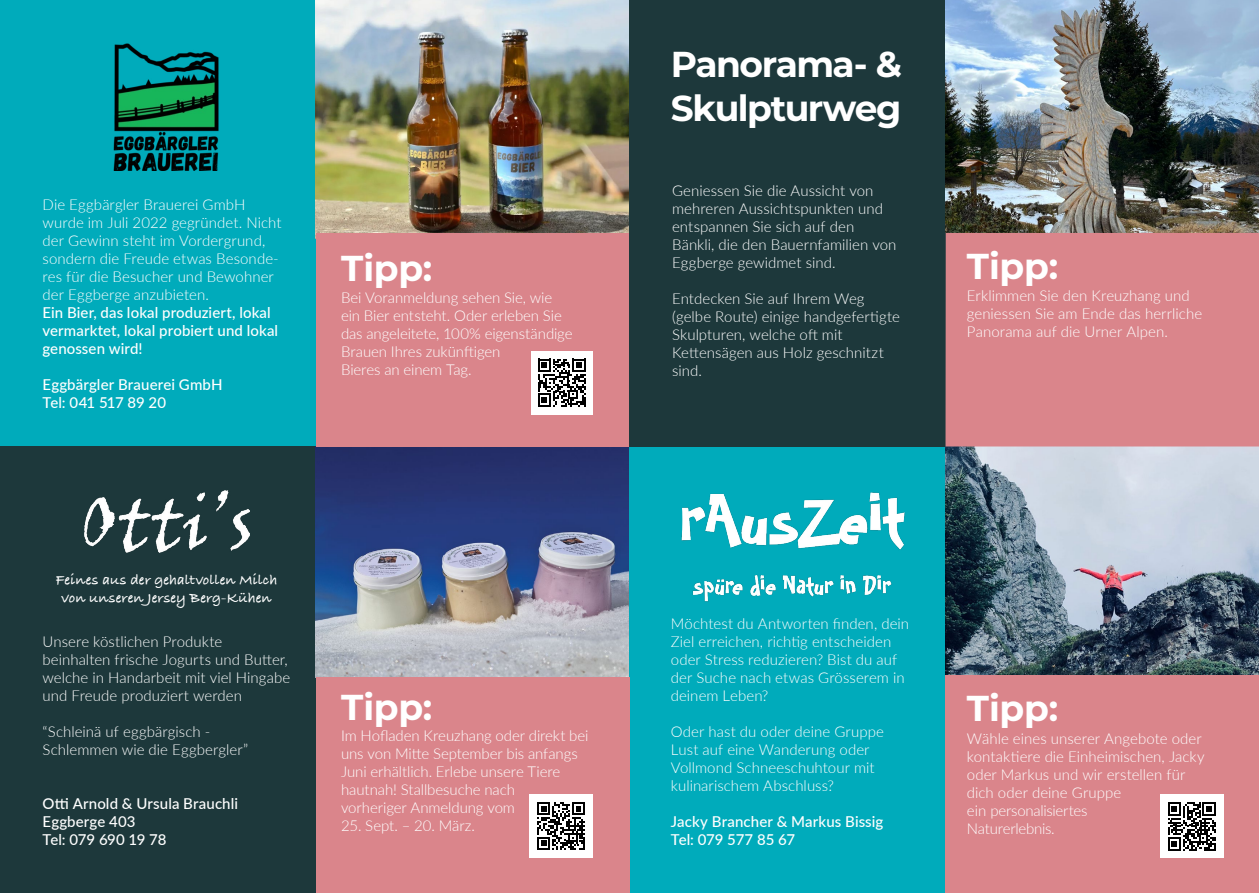
<style>
.page{position:relative;width:1259px;height:893px;background:#fff}
.page>*{position:absolute;margin:0;border:0;box-sizing:border-box;transform-origin:0 0}
.t1{font:700 36px/43.2px "Montserrat";letter-spacing:-.035em;color:#fff}
.t2{font:300 15px/18px "Lato";color:#fff}
.t3{font:500 15px/18px "Lato";letter-spacing:.005em;color:#fff}
.t4{font:700 15px/18px "Bradley Hand ITCTT";letter-spacing:.01em;color:#fff;text-align:center}
</style>
<div class="page">
<div style="left:0;top:0;width:629px;height:893px;background:#00abbb"></div>
<div style="left:0;top:446px;width:629px;height:447px;background:#1d383b"></div>
<img style="left:316px;top:0;width:313px;height:233px">
<img style="left:316px;top:446px;width:313px;height:231px">
<div style="left:316px;top:233px;width:313px;height:213px;background:#da858b"></div>
<div style="left:629px;top:427px;width:630px;height:466px;background:#00abbb"></div>
<div style="left:629px;top:0;width:630px;height:446px;background:#1d383b"></div>
<img style="left:945px;top:0;width:314px;height:233px">
<img style="left:945px;top:446px;width:314px;height:230px">
<div style="left:945px;top:676px;width:314px;height:217px;background:#da858b"></div>
<img style="left:114px;top:43px;width:105px;height:127px">
<div style="left:531px;top:351px;width:61px;height:64px;background:#fff"></div>
<svg style="left:538px;top:359px;width:48px;height:48px"></svg>
<div style="left:316px;top:677px;width:313px;height:216px;background:#da858b"></div>
<img style="left:681px;top:492px;width:224px;height:58px">
<div style="left:945px;top:233px;width:314px;height:213px;background:#da858b"></div>
<img style="left:692px;top:575px;width:200px;height:27px">
<img style="left:84px;top:491px;width:166px;height:61px">
<div style="left:529px;top:794px;width:64px;height:64px;background:#fff"></div>
<svg style="left:537px;top:802px;width:48px;height:48px"></svg>
<div style="left:1160px;top:794px;width:63px;height:64px;background:#fff"></div>
<svg style="left:1168px;top:802px;width:48px;height:49px"></svg>
<p class="t2" style="left:43px;top:195px;width:240px">Die Eggbärgler Brauerei GmbH wurde im Juli 2022 gegründet. Nicht der Gewinn steht im Vordergrund, sondern die Freude etwas Besonde&shy;res für die Besucher und Bewohner der Eggberge anzubieten.</p>
<p class="t3" style="left:43px;top:303px;width:237px">Ein Bier, das lokal produziert, lokal vermarktet, lokal probiert und lokal genossen wird!</p>
<p class="t3" style="left:43px;top:375px;width:181px">Eggbärgler Brauerei GmbH<br>Tel: 041 517 89 20</p>
<h1 class="t1" style="left:341px;top:245px;width:93px">Tipp:</h1>
<p class="t2" style="left:341px;top:288px;width:233px">Bei Voranmeldung sehen Sie, wie ein Bier entsteht. Oder erleben Sie das angeleitete, 100% eigenständige<br>Brauen Ihres zukünftigen<br>Bieres an einem Tag.</p>
<p class="t4" style="left:56px;top:570px;width:223px">Feines aus der gehaltvollen Milch von unseren Jersey Berg-Kühen</p>
<p class="t2" style="left:43px;top:632px;width:249px">Unsere köstlichen Produkte beinhalten frische Jogurts und Butter, welche in Handarbeit mit viel Hingabe und Freude produziert werden</p>
<p class="t2" style="left:43px;top:722px;width:207px">“Schleinä uf eggbärgisch -<br>Schlemmen wie die Eggbergler”</p>
<p class="t3" style="left:43px;top:794px;width:197px">Otti Arnold &amp; Ursula Brauchli<br>Eggberge 403<br>Tel: 079 690 19 78</p>
<h1 class="t1" style="left:341px;top:683px;width:93px">Tipp:</h1>
<p class="t2" style="left:341px;top:726px;width:249px">Im Hofladen Kreuzhang oder direkt bei uns von Mitte September bis anfangs Juni erhältlich. Erlebe unsere Tiere hautnah! Stallbesuche nach<br>vorheriger Anmeldung vom</p>
<p class="t2" style="left:341px;top:816px;width:136px">25. Sept. – 20. März.</p>
<h1 class="t1" style="left:671px;top:41px;width:233px">Panorama- &amp;<br>Skulpturweg</h1>
<p class="t2" style="left:672px;top:181px;width:226px">Geniessen Sie die Aussicht von mehreren Aussichtspunkten und entspannen Sie sich auf den<br>Bänkli, die den Bauernfamilien von<br>Eggberge gewidmet sind.</p>
<p class="t2" style="left:672px;top:289px;width:230px">Entdecken Sie auf Ihrem Weg (gelbe Route) einige handgefertigte<br>Skulpturen, welche oft mit<br>Kettensägen aus Holz geschnitzt sind.</p>
<h1 class="t1" style="left:967px;top:243px;width:93px">Tipp:</h1>
<p class="t2" style="left:967px;top:286px;width:237px">Erklimmen Sie den Kreuzhang und geniessen Sie am Ende das herrliche<br>Panorama auf die Urner Alpen.</p>
<p class="t2" style="left:671px;top:614px;width:240px">Möchtest du Antworten finden, dein<br>Ziel erreichen, richtig entscheiden oder Stress reduzieren? Bist du auf der Suche nach etwas Grösserem in deinem Leben?</p>
<p class="t2" style="left:671px;top:722px;width:215px">Oder hast du oder deine Gruppe<br>Lust auf eine Wanderung oder<br>Vollmond Schneeschuhtour mit kulinarischem Abschluss?</p>
<p class="t3" style="left:671px;top:812px;width:214px">Jacky Brancher &amp; Markus Bissig<br>Tel: 079 577 85 67</p>
<h1 class="t1" style="left:967px;top:684px;width:93px">Tipp:</h1>
<p class="t2" style="left:967px;top:729px;width:239px">Wähle eines unserer Angebote oder kontaktiere die Einheimischen, Jacky oder Markus und wir erstellen für dich oder deine Gruppe<br>ein personalisiertes<br>Naturerlebnis.</p>
</div>
